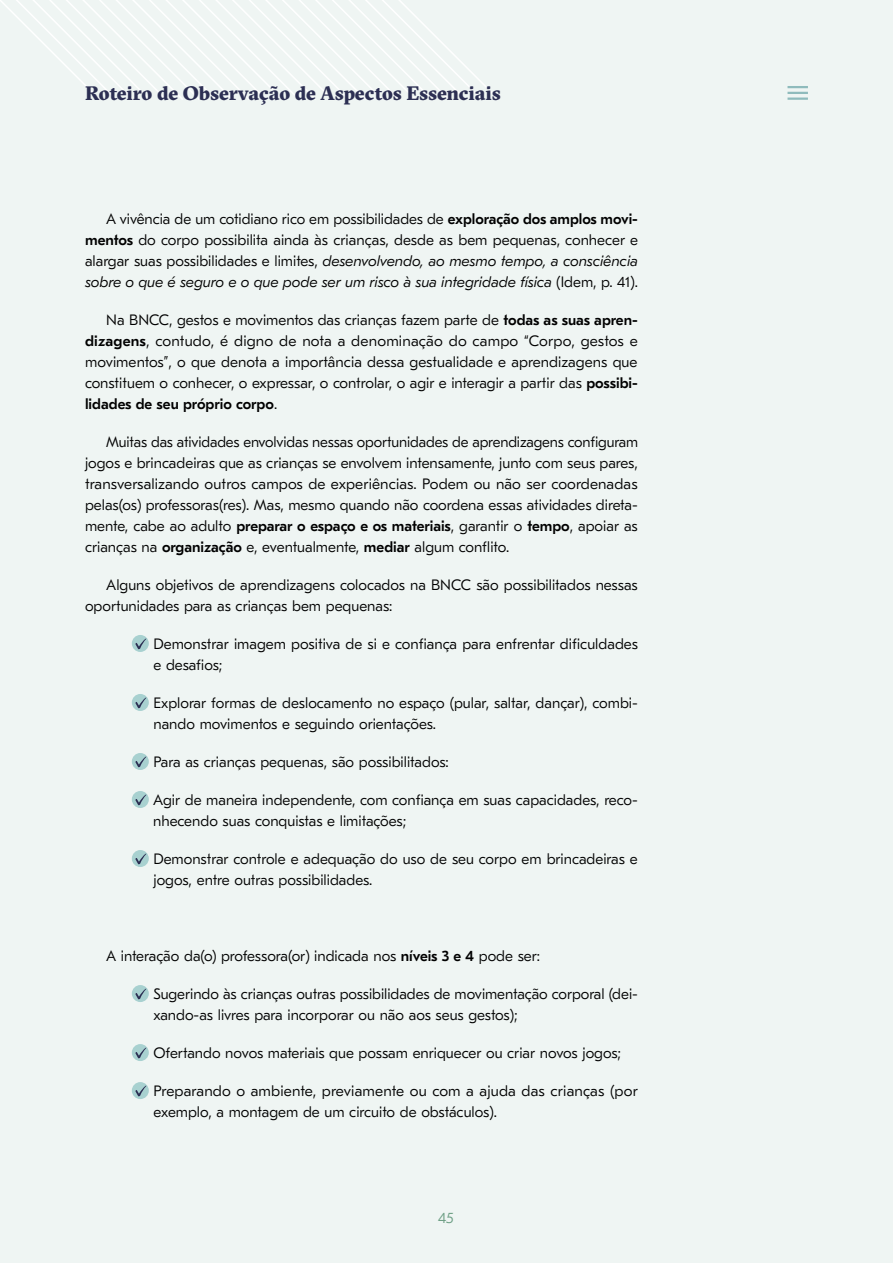
<style>
.page{position:relative;width:893px;height:1263px;background:#eff5f3}
.page>*{position:absolute;margin:0;border:0;box-sizing:border-box;transform-origin:0 0}
.t1{font:900 19.5px "GT Sectra";letter-spacing:-.005em;color:#2c2f53}
.t2{font:300 15px/21px "GT Eesti Pro Text";color:#000}
.t3{font:300 15px "GT Eesti Pro Text";color:#6c9e83}
.s1{font-weight:500}
.s2{font-style:italic}
</style>
<div class="page">
<svg style="left:0;top:0;width:499px;height:100px"></svg>
<hr style="left:787px;top:86px;width:21px;height:2px;background:#8fbbbc">
<hr style="left:787px;top:92px;width:21px;height:2px;background:#8fbbbc">
<hr style="left:787px;top:98px;width:21px;height:2px;background:#8fbbbc">
<div style="left:132px;top:635px;width:17px;height:17px;background:#a8d1d0;border-radius:50%"></div>
<svg style="left:135px;top:638px;width:12px;height:11px"></svg>
<div style="left:132px;top:694px;width:17px;height:17px;background:#a8d1d0;border-radius:50%"></div>
<svg style="left:135px;top:697px;width:12px;height:11px"></svg>
<div style="left:132px;top:753px;width:17px;height:17px;background:#a8d1d0;border-radius:50%"></div>
<svg style="left:135px;top:756px;width:12px;height:11px"></svg>
<div style="left:132px;top:791px;width:17px;height:17px;background:#a8d1d0;border-radius:50%"></div>
<svg style="left:135px;top:794px;width:12px;height:11px"></svg>
<div style="left:132px;top:850px;width:17px;height:17px;background:#a8d1d0;border-radius:50%"></div>
<svg style="left:135px;top:853px;width:12px;height:11px"></svg>
<div style="left:132px;top:985px;width:17px;height:17px;background:#a8d1d0;border-radius:50%"></div>
<svg style="left:135px;top:988px;width:12px;height:11px"></svg>
<div style="left:132px;top:1044px;width:17px;height:17px;background:#a8d1d0;border-radius:50%"></div>
<svg style="left:135px;top:1047px;width:12px;height:11px"></svg>
<div style="left:132px;top:1082px;width:17px;height:17px;background:#a8d1d0;border-radius:50%"></div>
<svg style="left:135px;top:1085px;width:12px;height:11px"></svg>
<h1 class="t1" style="left:85px;top:81px;width:417px">Roteiro de Observação de Aspectos Essenciais</h1>
<p class="t2" style="left:85px;top:208px;width:555px;text-align:justify;text-indent:21px">A vivência de um cotidiano rico em possibilidades de <span class="s1">exploração dos amplos movi&shy;mentos</span> do corpo possibilita ainda às crianças, desde as bem pequenas, conhecer e alargar suas possibilidades e limites, <span class="s2">desenvolvendo, ao mesmo tempo, a consciência sobre o que é seguro e o que pode ser um risco à sua integridade física</span> (Idem, p. 41).</p>
<p class="t2" style="left:85px;top:309px;width:554px;text-align:justify;text-indent:21px">Na BNCC, gestos e movimentos das crianças fazem parte de <span class="s1">todas as suas apren&shy;dizagens</span>, contudo, é digno de nota a denominação do campo “Corpo, gestos e movimentos”, o que denota a importância dessa gestualidade e aprendizagens que constituem o conhecer, o expressar, o controlar, o agir e interagir a partir das <span class="s1">possibi&shy;lidades de seu próprio corpo</span>.</p>
<p class="t2" style="left:85px;top:432px;width:554px;text-align:justify;text-indent:21px">Muitas das atividades envolvidas nessas oportunidades de aprendizagens configuram jogos e brincadeiras que as crianças se envolvem intensamente, junto com seus pares, transversalizando outros campos de experiências. Podem ou não ser coordenadas pelas(os) professoras(res). Mas, mesmo quando não coordena essas atividades direta&shy;mente, cabe ao adulto <span class="s1">preparar o espaço e os materiais</span>, garantir o <span class="s1">tempo</span>, apoiar as crianças na <span class="s1">organização</span> e, eventualmente, <span class="s1">mediar</span> algum conflito.</p>
<p class="t2" style="left:85px;top:575px;width:554px;text-indent:21px">Alguns objetivos de aprendizagens colocados na BNCC são possibilitados nessas oportunidades para as crianças bem pequenas:</p>
<p class="t2" style="left:153px;top:634px;width:486px">Demonstrar imagem positiva de si e confiança para enfrentar dificuldades e desafios;</p>
<p class="t2" style="left:153px;top:693px;width:486px">Explorar formas de deslocamento no espaço (pular, saltar, dançar), combi&shy;nando movimentos e seguindo orientações.</p>
<p class="t2" style="left:153px;top:752px;width:297px">Para as crianças pequenas, são possibilitados:</p>
<p class="t2" style="left:153px;top:790px;width:486px">Agir de maneira independente, com confiança em suas capacidades, reco&shy;nhecendo suas conquistas e limitações;</p>
<p class="t2" style="left:153px;top:849px;width:486px">Demonstrar controle e adequação do uso de seu corpo em brincadeiras e jogos, entre outras possibilidades.</p>
<p class="t2" style="left:106px;top:946px;width:435px">A interação da(o) professora(or) indicada nos <span class="s1">níveis 3 e 4</span> pode ser:</p>
<p class="t2" style="left:153px;top:984px;width:486px">Sugerindo às crianças outras possibilidades de movimentação corporal (dei&shy;xando-as livres para incorporar ou não aos seus gestos);</p>
<p class="t2" style="left:153px;top:1043px;width:469px">Ofertando novos materiais que possam enriquecer ou criar novos jogos;</p>
<p class="t2" style="left:153px;top:1081px;width:486px">Preparando o ambiente, previamente ou com a ajuda das crianças (por exemplo, a montagem de um circuito de obstáculos).</p>
<p class="t3" style="left:438px;top:1210px;width:17px">45</p>
</div>
